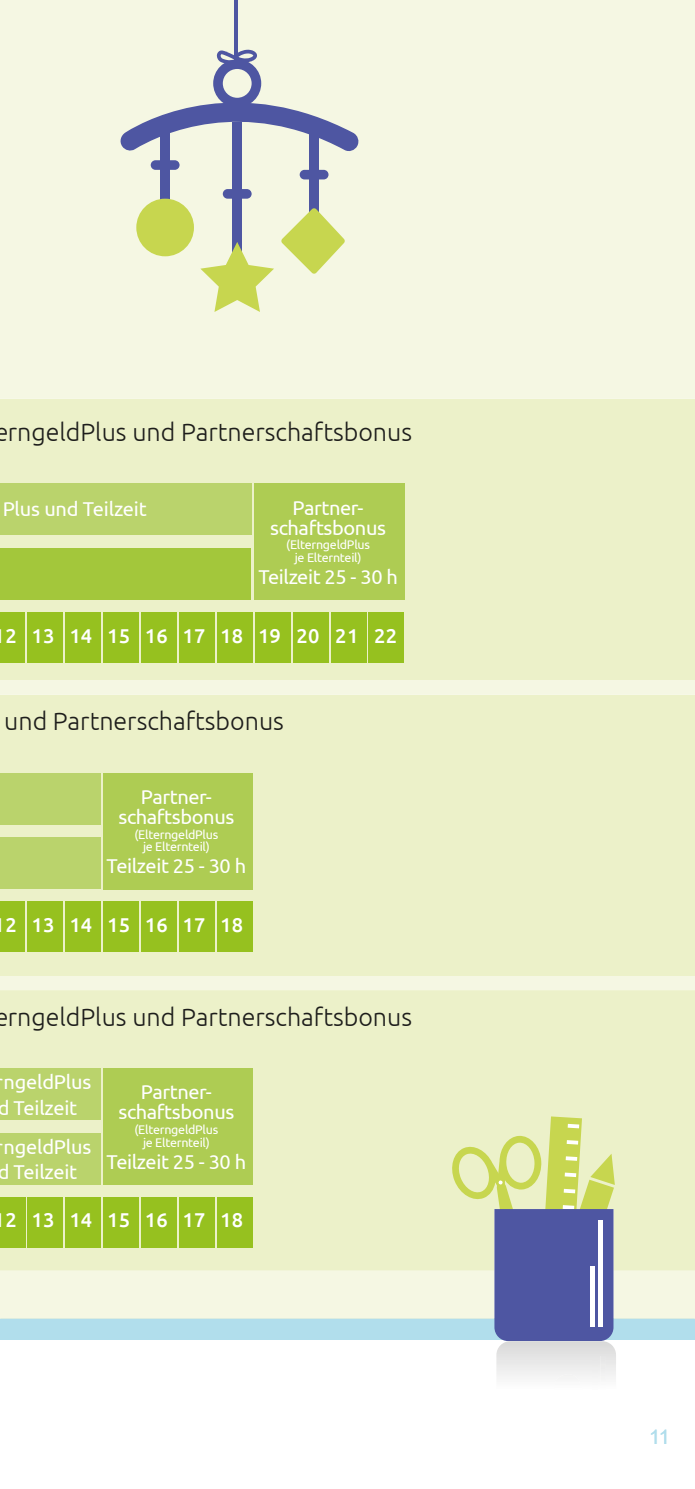
<style>
.page{position:relative;width:695px;height:1489px;background:#fff}
.page>*{position:absolute;margin:0;border:0;box-sizing:border-box;transform-origin:0 0}
.t1{font:300 25px "Ubuntu";color:#1d1d1b}
.t2{font:20px/20px "Ubuntu";letter-spacing:-.02em;color:#fff;text-align:center}
.t3{font:500 20px "Ubuntu";letter-spacing:.01em;color:#fff}
.t4{font:20px "Arial";color:#b1deec}
.t5{font:12.5px/12.5px "Ubuntu";letter-spacing:-.02em;color:#fff;text-align:center}
</style>
<div class="page">
<div style="left:0;top:1318px;width:694px;height:21px;background:#b1deec"></div>
<div style="left:0;top:0;width:694px;height:1318px;background:#f5f7e3"></div>
<div style="left:0;top:990px;width:694px;height:280px;background:#ecf1c9"></div>
<div style="left:103px;top:1068px;width:149px;height:116px;background:#aecc53"></div>
<div style="left:0;top:1068px;width:101px;height:51px;background:#bad36c"></div>
<div style="left:0;top:1132px;width:101px;height:52px;background:#bad36c"></div>
<div style="left:0;top:1196px;width:25px;height:51px;background:#96c11f"></div>
<div style="left:27px;top:1196px;width:36px;height:51px;background:#96c11f"></div>
<div style="left:141px;top:1196px;width:36px;height:51px;background:#96c11f"></div>
<div style="left:65px;top:1196px;width:36px;height:51px;background:#96c11f"></div>
<div style="left:179px;top:1196px;width:36px;height:51px;background:#96c11f"></div>
<div style="left:103px;top:1196px;width:36px;height:51px;background:#96c11f"></div>
<div style="left:217px;top:1196px;width:35px;height:51px;background:#96c11f"></div>
<svg style="left:449px;top:1116px;width:165px;height:224px;background:#a5aea9"></svg>
<hr style="left:598px;top:1220px;width:4px;height:106px;background:#fff">
<hr style="left:590px;top:1266px;width:4px;height:60px;background:#fff">
<img style="left:496px;top:1340px;width:120px;height:38px">
<img style="left:553px;top:1373px;width:30px;height:6px">
<img style="left:600px;top:1355px;width:5px;height:24px">
<img style="left:592px;top:1355px;width:5px;height:23px">
<div style="left:0;top:399px;width:694px;height:280px;background:#ecf1c9"></div>
<div style="left:0;top:694px;width:694px;height:281px;background:#ecf1c9"></div>
<div style="left:0;top:612px;width:25px;height:50px;background:#96c11f"></div>
<div style="left:27px;top:612px;width:36px;height:50px;background:#96c11f"></div>
<div style="left:141px;top:612px;width:36px;height:50px;background:#96c11f"></div>
<div style="left:293px;top:612px;width:35px;height:50px;background:#96c11f"></div>
<div style="left:65px;top:612px;width:36px;height:50px;background:#96c11f"></div>
<div style="left:179px;top:612px;width:36px;height:50px;background:#96c11f"></div>
<div style="left:331px;top:612px;width:35px;height:50px;background:#96c11f"></div>
<div style="left:103px;top:612px;width:36px;height:50px;background:#96c11f"></div>
<div style="left:255px;top:612px;width:35px;height:50px;background:#96c11f"></div>
<div style="left:217px;top:612px;width:35px;height:50px;background:#96c11f"></div>
<div style="left:368px;top:612px;width:36px;height:50px;background:#96c11f"></div>
<div style="left:0;top:548px;width:251px;height:52px;background:#a3c73b"></div>
<div style="left:254px;top:483px;width:150px;height:117px;background:#aecc53"></div>
<div style="left:103px;top:773px;width:149px;height:116px;background:#aecc53"></div>
<div style="left:0;top:483px;width:251px;height:52px;background:#bad36c"></div>
<div style="left:0;top:772px;width:101px;height:52px;background:#bad36c"></div>
<div style="left:0;top:837px;width:101px;height:52px;background:#bad36c"></div>
<div style="left:0;top:901px;width:25px;height:50px;background:#96c11f"></div>
<div style="left:27px;top:901px;width:36px;height:50px;background:#96c11f"></div>
<div style="left:141px;top:901px;width:36px;height:50px;background:#96c11f"></div>
<div style="left:65px;top:901px;width:36px;height:50px;background:#96c11f"></div>
<div style="left:179px;top:901px;width:36px;height:50px;background:#96c11f"></div>
<div style="left:103px;top:901px;width:36px;height:50px;background:#96c11f"></div>
<div style="left:217px;top:901px;width:35px;height:50px;background:#96c11f"></div>
<div style="left:160px;top:122px;width:10px;height:96px;background:#4e56a2"></div>
<div style="left:309px;top:122px;width:10px;height:105px;background:#4e56a2"></div>
<div style="left:136px;top:199px;width:58px;height:57px;background:#c7d64f;border-radius:50%"></div>
<div style="left:232px;top:122px;width:10px;height:153px;background:#4e56a2"></div>
<svg style="left:281px;top:208px;width:64px;height:66px;background:#dbe494"></svg>
<svg style="left:200px;top:242px;width:74px;height:70px;background:#dfe7a3"></svg>
<div style="left:223px;top:189px;width:28px;height:10px;background:#4e56a2;border-radius:5px"></div>
<div style="left:299px;top:170px;width:29px;height:9px;background:#4e56a2;border-radius:5px"></div>
<div style="left:151px;top:160px;width:28px;height:10px;background:#4e56a2;border-radius:5px"></div>
<hr style="left:234px;top:0;width:4px;height:62px;background:#4e56a2">
<svg style="left:119px;top:50px;width:241px;height:102px;background:#c7cbd1"></svg>
<p class="t1" style="left:-6px;top:417px;width:419px">erngeldPlus und Partnerschaftsbonus</p>
<p class="t2" style="left:3px;top:498px;width:146px">Plus und Teilzeit</p>
<p class="t2" style="left:270px;top:497px;width:117px">Partner&shy;schaftsbonus</p>
<p class="t5" style="left:286px;top:538px;width:85px">(ElterngeldPlus je Elternteil)</p>
<p class="t2" style="left:258px;top:566px;width:141px">Teilzeit 25 - 30 h</p>
<p class="t3" style="left:5px;top:623px;width:393px">2 13 14 15 16 17 18 19 20 21 22</p>
<p class="t1" style="left:4px;top:706px;width:281px">und Partnerschaftsbonus</p>
<p class="t2" style="left:118px;top:786px;width:117px">Partner&shy;schaftsbonus</p>
<p class="t5" style="left:134px;top:827px;width:85px">(ElterngeldPlus je Elternteil)</p>
<p class="t2" style="left:107px;top:855px;width:141px">Teilzeit 25 - 30 h</p>
<p class="t3" style="left:5px;top:912px;width:239px">2 13 14 15 16 17 18</p>
<p class="t1" style="left:-6px;top:1001px;width:419px">erngeldPlus und Partnerschaftsbonus</p>
<p class="t2" style="left:-4px;top:1069px;width:97px;line-height:25px;text-align:left">rngeldPlus d Teilzeit</p>
<p class="t2" style="left:-4px;top:1133px;width:97px;line-height:25px;text-align:left">rngeldPlus d Teilzeit</p>
<p class="t2" style="left:118px;top:1081px;width:117px">Partner&shy;schaftsbonus</p>
<p class="t5" style="left:134px;top:1122px;width:85px">(ElterngeldPlus je Elternteil)</p>
<p class="t2" style="left:107px;top:1150px;width:141px">Teilzeit 25 - 30 h</p>
<p class="t3" style="left:5px;top:1207px;width:239px">2 13 14 15 16 17 18</p>
<p class="t4" style="left:649px;top:1422px;width:22px">11</p>
</div>
